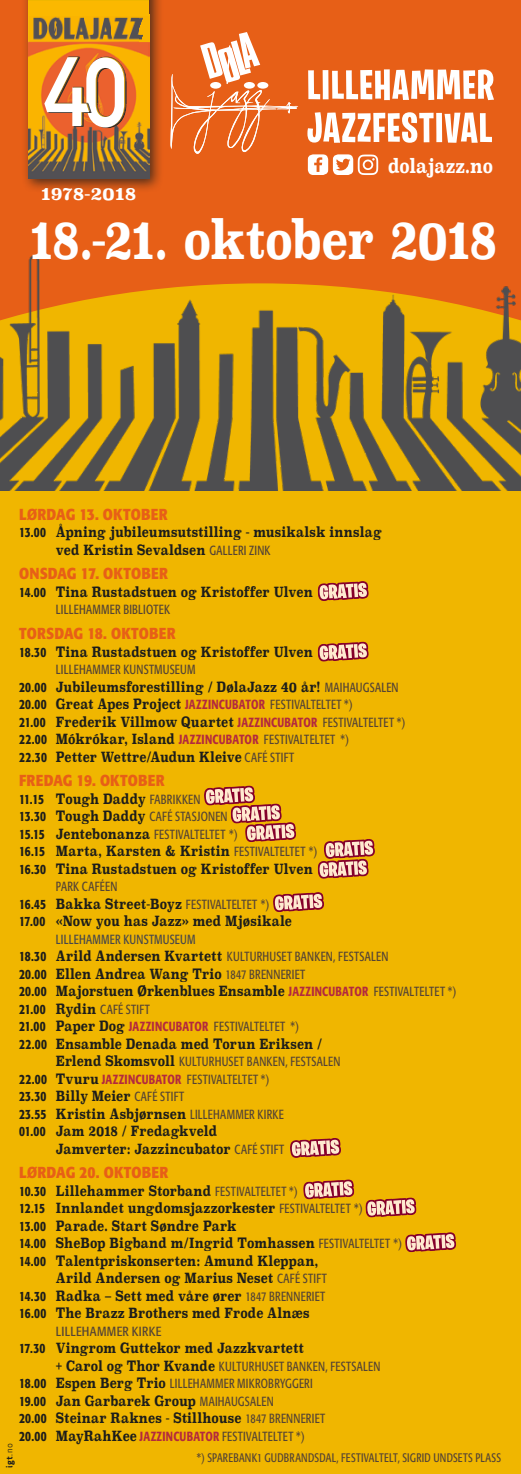
<style>
.page{position:relative;width:521px;height:1474px;background:#fff}
.page>*{position:absolute;margin:0;border:0;box-sizing:border-box;transform-origin:0 0}
.t1{font:700 53.38px "Superclarendon";letter-spacing:-.02em;color:#fff;scale:.8 1}
.t2{font:700 19.6px "Superclarendon";letter-spacing:-.01em;color:#fff;scale:.8 1}
.t3{font:700 17.5px "Superclarendon";color:#fff}
.t4{font:700 15.75px "Formata";letter-spacing:.01em;color:#e75f17;scale:.88 1}
.t5{font:700 14px/17.5px "Superclarendon";letter-spacing:.01em;color:#1d1d1b;scale:.81 1}
.t6{font:condensed 13.12px/17.5px "Formata";letter-spacing:.02em;color:#554435;scale:.88 1}
.t7{font:condensed 13.12px "Formata";letter-spacing:.02em;color:#554435}
.t8{font:condensed 12.25px "Formata";letter-spacing:.025em;color:#554435;scale:.88 1}
.t9{font:8.75px "Apex Sans Bold T";color:#1d1d1b}
.s1{font-family:"Formata";font-weight:500;font-stretch:condensed}
.s2{font-family:"Formata";font-weight:400;font-stretch:condensed;font-size:13.12px;color:#554435}
.s3{font-family:"Formata";font-weight:500;font-stretch:condensed;font-size:13.12px;color:#b3293e}
.s4{font-weight:500;font-size:14px;color:#1d1d1b}
.s5{font-family:"Superclarendon";font-weight:700;font-stretch:normal;font-size:14px;color:#1d1d1b}
.s6{font-weight:500;color:#b3293e}
.s7{color:#49484a}
.s8{font-family:"Apex Sans Book T"}
</style>
<div class="page">
<div style="left:0;top:491px;width:521px;height:982px;background:#f0b600"></div>
<img style="left:0;top:0;width:521px;height:491px">
<svg style="left:308px;top:154px;width:70px;height:21px"></svg>
<div style="left:21px;top:0;width:143px;height:193px;background:#1d1d1b;opacity:.75"></div>
<div style="left:28px;top:1px;width:121px;height:177px;background:#fbb800"></div>
<img style="left:28px;top:17px;width:121px;height:161px">
<svg style="left:44px;top:56px;width:83px;height:72px;background:#e7a782"></svg>
<svg style="left:170px;top:32px;width:128px;height:122px;background:#eb7b3f"></svg>
<div style="left:210px;top:82px;width:11px;height:7px;background:#fff;border-radius:50%"></div>
<div style="left:244px;top:82px;width:11px;height:7px;background:#fff;border-radius:50%"></div>
<div style="left:257px;top:82px;width:11px;height:7px;background:#fff;border-radius:50%"></div>
<svg style="left:308px;top:70px;width:12px;height:29px"></svg>
<div style="left:323px;top:70px;width:5px;height:29px;background:#fff"></div>
<svg style="left:332px;top:69px;width:162px;height:31px"></svg>
<svg style="left:307px;top:112px;width:127px;height:31px"></svg>
<div style="left:436px;top:113px;width:6px;height:29px;background:#fff"></div>
<svg style="left:444px;top:112px;width:48px;height:31px"></svg>
<svg style="left:318px;top:581px;width:51px;height:20px"></svg>
<svg style="left:318px;top:641px;width:51px;height:21px"></svg>
<svg style="left:204px;top:785px;width:92px;height:57px;background:#dd9e41"></svg>
<svg style="left:318px;top:838px;width:57px;height:41px;background:#d49261"></svg>
<svg style="left:273px;top:892px;width:51px;height:20px"></svg>
<svg style="left:290px;top:1137px;width:51px;height:21px"></svg>
<svg style="left:303px;top:1179px;width:51px;height:20px"></svg>
<svg style="left:365px;top:1197px;width:52px;height:20px"></svg>
<svg style="left:405px;top:1232px;width:51px;height:20px"></svg>
<h2 class="t2" style="left:388px;top:152px;width:133px">dolajazz.no</h2>
<p class="t3" style="left:41px;top:180px;width:97px">1978-2018</p>
<h1 class="t1" style="left:30px;top:199px;width:586px">18.-21. oktober 2018</h1>
<p class="t4" style="left:19px;top:504px;width:170px">LØRDAG 13. OKTOBER</p>
<p class="t5" style="left:56px;top:524px;width:404px;text-indent:-37px"><span class="s1">13.00</span> Åpning jubileumsutstilling - musikalsk innslag ved Kristin Sevaldsen <span class="s2">GALLERI ZINK</span></p>
<p class="t4" style="left:19px;top:564px;width:171px">ONSDAG 17. OKTOBER</p>
<p class="t5" style="left:19px;top:584px;width:364px"><span class="s1">14.00</span> Tina Rustadstuen og Kristoffer Ulven</p>
<p class="t6" style="left:56px;top:601px;width:131px">LILLEHAMMER BIBLIOTEK</p>
<p class="t4" style="left:19px;top:623px;width:180px">TORSDAG 18. OKTOBER</p>
<p class="t5" style="left:19px;top:643px;width:364px"><span class="s1">18.30</span> Tina Rustadstuen og Kristoffer Ulven</p>
<p class="t6" style="left:56px;top:660px;width:160px">LILLEHAMMER KUNSTMUSEUM</p>
<p class="t5" style="left:19px;top:678px;width:478px"><span class="s1">20.00</span> Jubileumsforestilling / DølaJazz 40 år! <span class="s2">MAIHAUGSALEN<br></span><span class="s1">20.00</span> Great Apes Project <span class="s3">JAZZINCUBATOR</span> <span class="s2">FESTIVALTELTET *)<br></span><span class="s1">21.00</span> Frederik Villmow Quartet <span class="s3">JAZZINCUBATOR</span> <span class="s2">FESTIVALTELTET *)</span></p>
<p class="t6" style="left:19px;top:730px;width:376px"><span class="s4">22.00</span> <span class="s5">Mókrókar, Island</span> <span class="s6">JAZZINCUBATOR</span> FESTIVALTELTET *)</p>
<p class="t5" style="left:19px;top:748px;width:341px"><span class="s1">22.30</span> Petter Wettre/Audun Kleive <span class="s2">CAFÉ STIFT</span></p>
<p class="t4" style="left:19px;top:770px;width:167px">FREDAG 19. OKTOBER</p>
<p class="t5" style="left:19px;top:790px;width:225px"><span class="s1">11.15</span> Tough Daddy <span class="s2">FABRIKKEN</span></p>
<p class="t6" style="left:19px;top:807px;width:250px"><span class="s4">13.30</span> <span class="s5">Tough Daddy</span> CAFÉ STASJONEN<br><span class="s4">15.15</span> <span class="s5">Jentebonanza</span> FESTIVALTELTET *)</p>
<p class="t5" style="left:19px;top:843px;width:370px"><span class="s1">16.15</span> Marta, Karsten &amp; Kristin <span class="s2">FESTIVALTELTET *)<br></span><span class="s1">16.30</span> Tina Rustadstuen og Kristoffer Ulven</p>
<p class="t6" style="left:56px;top:877px;width:71px">PARK CAFÉEN</p>
<p class="t5" style="left:19px;top:895px;width:338px"><span class="s1">16.45</span> Bakka Street-Boyz <span class="s2">FESTIVALTELTET *)<br></span><span class="s1">17.00</span> «Now you has Jazz» med Mjøsikale</p>
<p class="t6" style="left:19px;top:930px;width:421px;text-indent:37px"><span class="s7">LILLEHAMMER KUNSTMUSEUM<br></span><span class="s4">18.30</span> <span class="s5">Arild Andersen Kvartett</span> KULTURHUSET BANKEN, FESTSALEN</p>
<p class="t5" style="left:19px;top:965px;width:541px"><span class="s1">20.00</span> Ellen Andrea Wang Trio <span class="s2">1847 BRENNERIET<br></span><span class="s1">20.00</span> Majorstuen Ørkenblues Ensamble <span class="s3">JAZZINCUBATOR</span> <span class="s2">FESTIVALTELTET *)</span></p>
<p class="t6" style="left:19px;top:1000px;width:320px"><span class="s4">21.00</span> <span class="s5">Rydin</span> CAFÉ STIFT<br><span class="s4">21.00</span> <span class="s5">Paper Dog</span> <span class="s6">JAZZINCUBATOR</span> FESTIVALTELTET *)</p>
<p class="t5" style="left:19px;top:1035px;width:376px"><span class="s1">22.00</span> Ensamble Denada med Torun Eriksen /</p>
<p class="t6" style="left:19px;top:1052px;width:367px;text-indent:37px"><span class="s5">Erlend Skomsvoll</span> KULTURHUSET BANKEN, FESTSALEN<br><span class="s4">22.00</span> <span class="s5">Tvuru</span> <span class="s6">JAZZINCUBATOR</span> FESTIVALTELTET *)</p>
<p class="t5" style="left:19px;top:1088px;width:328px"><span class="s1">23.30</span> Billy Meier <span class="s2">CAFÉ STIFT<br></span><span class="s1">23.55</span> Kristin Asbjørnsen <span class="s2">LILLEHAMMER KIRKE<br></span><span class="s1">01.00</span> Jam 2018 / Fredagkveld</p>
<p class="t5" style="left:56px;top:1140px;width:283px">Jamverter: Jazzincubator <span class="s2">CAFÉ STIFT</span></p>
<p class="t4" style="left:19px;top:1162px;width:171px">LØRDAG 20. OKTOBER</p>
<p class="t5" style="left:19px;top:1182px;width:345px"><span class="s1">10.30</span> Lillehammer Storband <span class="s2">FESTIVALTELTET *)</span></p>
<p class="t5" style="left:19px;top:1200px;width:426px"><span class="s1">12.15</span> Innlandet ungdomsjazzorkester <span class="s2">FESTIVALTELTET *)</span></p>
<p class="t5" style="left:19px;top:1217px;width:270px"><span class="s1">13.00</span> Parade. Start Søndre Park</p>
<p class="t5" style="left:19px;top:1235px;width:474px"><span class="s1">14.00</span> SheBop Bigband m/Ingrid Tomhassen <span class="s2">FESTIVALTELTET *)</span></p>
<p class="t5" style="left:19px;top:1252px;width:371px"><span class="s1">14.00</span> Talentpriskonserten: Amund Kleppan,</p>
<p class="t5" style="left:56px;top:1270px;width:336px">Arild Andersen og Marius Neset <span class="s2">CAFÉ STIFT</span></p>
<p class="t5" style="left:19px;top:1287px;width:379px"><span class="s1">14.30</span> Radka – Sett med våre ører <span class="s2">1847 BRENNERIET</span></p>
<p class="t5" style="left:19px;top:1305px;width:360px"><span class="s1">16.00</span> The Brazz Brothers med Frode Alnæs</p>
<p class="t7" style="left:56px;top:1323px;width:107px">LILLEHAMMER KIRKE</p>
<p class="t5" style="left:19px;top:1340px;width:353px"><span class="s1">17.30</span> Vingrom Guttekor med Jazzkvartett</p>
<p class="t6" style="left:19px;top:1357px;width:412px;text-indent:37px"><span class="s5">+ Carol og Thor Kvande</span> KULTURHUSET BANKEN, FESTSALEN<br><span class="s4">18.00</span> <span class="s5">Espen Berg Trio</span> LILLEHAMMER MIKROBRYGGERI</p>
<p class="t5" style="left:19px;top:1392px;width:379px"><span class="s1">19.00</span> Jan Garbarek Group <span class="s2">MAIHAUGSALEN<br></span><span class="s1">20.00</span> Steinar Raknes - Stillhouse <span class="s2">1847 BRENNERIET</span></p>
<p class="t6" style="left:19px;top:1427px;width:326px"><span class="s4">20.00</span> <span class="s5">MayRahKee</span> <span class="s6">JAZZINCUBATOR</span> FESTIVALTELTET *)</p>
<p class="t9" style="left:4px;top:1467px;width:26px;rotate:-90deg">igt<span class="s8">.no</span></p>
<p class="t8" style="left:197px;top:1450px;width:347px">*) SPAREBANK1 GUDBRANDSDAL, FESTIVALTELT, SIGRID UNDSETS PLASS</p>
</div>
